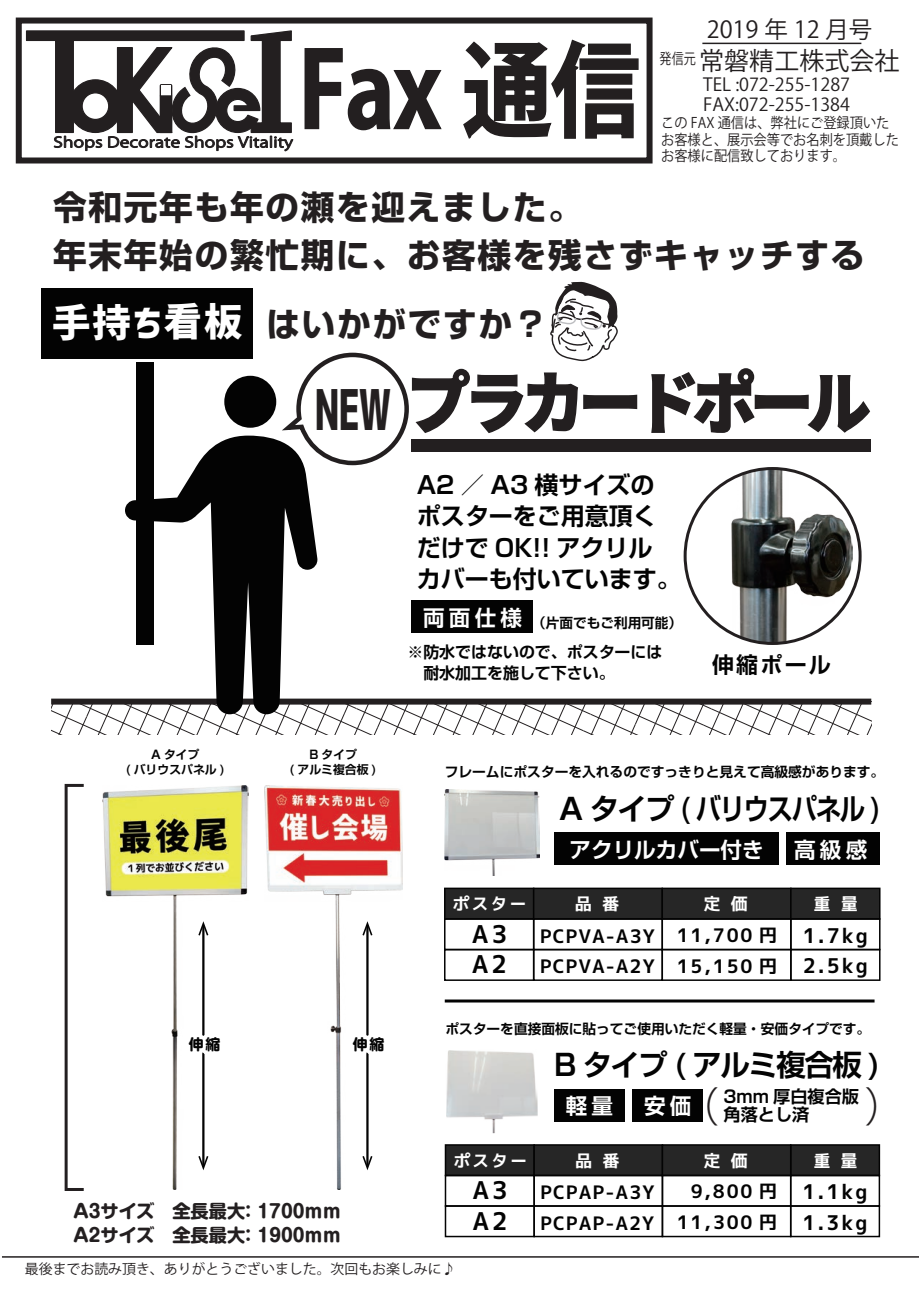
<style>
.page{position:relative;width:919px;height:1289px;background:#fff}
.page>*{position:absolute;margin:0;border:0;box-sizing:border-box;transform-origin:0 0}
.t1{font:700 103.5px "Koz Go Pr 6 N";color:#231f20;scale:.86 1}
.t2{font:900 67.2px "Noto Sans CJ Kjp";letter-spacing:-.1em;color:#231f20;scale:.95 1}
.t3{font:56.1px "Corporate Logo Bold";color:#231f20;scale:.65 1}
.t4{font:41.1px "Koz Go Pro";color:#231f20}
.t5{font:700 33.6px/48px "Shin Go Pro";letter-spacing:.05em;color:#231f20}
.t6{font:700 29.4px "Shin Go Pro De";letter-spacing:-.05em;color:#030303}
.t7{font:25.05px "Koz Go Pro";color:#231f20}
.t8{font:24.45px "mplus 2 c bold";letter-spacing:.1em;color:#030303}
.t9{font:700 24px/31.5px "Shin Go Pro De";color:#030303}
.t10{font:23.4px "Koz Go Pro";color:#231f20}
.t11{font:700 22.05px "Shin Go Pro De";letter-spacing:.1em;color:#030303}
.t12{font:700 21.6px "Shin Go Pro De";color:#fff}
.t13{font:700 21.45px "Shin Go Pro De";letter-spacing:.2em;color:#fff}
.t14{font:20.25px/30.6px "mplus 1 c bold";letter-spacing:.1em;color:#030303}
.t15{font:18.6px "mplus 2 c bold";letter-spacing:.05em;color:#030303}
.t16{font:700 18.15px/23.7px "Shin M Go Pro";color:#231f20}
.t17{font:17.85px/19.4px "Koz Go Pro";color:#231f20}
.t18{font:17.25px "mplus 2 c bold";letter-spacing:.1em;color:#fff}
.t19{font:700 17.1px/17.7px "Shin Go Pro De";color:#030303}
.t20{font:700 15.9px/20.2px "Shin Go Pro De";color:#030303}
.t21{font:700 15px "Shin M Go Pro";color:#030303}
.t22{font:14.55px/16.5px "Koz Go Pro";color:#231f20;scale:.91 1}
.t23{font:13.95px "Koz Go Pro";color:#231f20}
.t24{font:700 13.8px "Shin Go Pro De";color:#030303}
.t25{font:700 13.65px "Shin Go Pro De";color:#030303}
.t26{font:700 11.85px/15.1px "Shin Go Pro De";color:#030303;text-align:center}
.s1{font-family:"Corporate Logo Bold";font-weight:400;font-size:38.55px;color:#fff}
</style>
<div class="page">
<div style="left:16px;top:18px;width:636px;height:145px;border:6px solid #231f20"></div>
<svg style="left:304px;top:48px;width:138px;height:83px"></svg>
<svg style="left:463px;top:39px;width:176px;height:100px"></svg>
<svg style="left:25px;top:30px;width:268px;height:121px"></svg>
<hr style="left:702px;top:43px;width:159px;height:1px;background:#231f20">
<div style="left:554px;top:1089px;width:70px;height:32px;background:#030303"></div>
<hr style="left:2px;top:1256px;width:916px;height:1px;background:#231f20">
<div style="left:51px;top:698px;width:820px;height:6px;background:#231f20"></div>
<img style="left:731px;top:468px;width:121px;height:175px">
<svg style="left:45px;top:281px;width:825px;height:185px"></svg>
<svg style="left:51px;top:701px;width:820px;height:33px"></svg>
<div style="left:411px;top:439px;width:460px;height:13px;background:#231f20"></div>
<img style="left:102px;top:785px;width:146px;height:399px">
<div style="left:65px;top:784px;width:20px;height:406px;border:3px solid #231f20"></div>
<svg style="left:62px;top:1184px;width:286px;height:74px"></svg>
<img style="left:444px;top:789px;width:95px;height:86px">
<img style="left:446px;top:1050px;width:92px;height:83px">
<div style="left:554px;top:832px;width:224px;height:33px;background:#030303"></div>
<div style="left:786px;top:832px;width:93px;height:33px;background:#030303"></div>
<hr style="left:444px;top:999px;width:430px;height:3px;background:#030303">
<div style="left:444px;top:887px;width:90px;height:32px;background:#262626;border:2px solid #030303"></div>
<div style="left:533px;top:887px;width:130px;height:32px;background:#262626;border:2px solid #030303"></div>
<div style="left:533px;top:918px;width:130px;height:32px;border:2px solid #030303"></div>
<div style="left:444px;top:918px;width:90px;height:32px;border:2px solid #030303"></div>
<div style="left:661px;top:887px;width:130px;height:32px;background:#262626;border:2px solid #030303"></div>
<div style="left:661px;top:918px;width:130px;height:32px;border:2px solid #030303"></div>
<div style="left:533px;top:948px;width:130px;height:32px;border:2px solid #030303"></div>
<div style="left:444px;top:948px;width:90px;height:32px;border:2px solid #030303"></div>
<div style="left:661px;top:948px;width:130px;height:32px;border:2px solid #030303"></div>
<div style="left:790px;top:887px;width:90px;height:32px;background:#262626;border:2px solid #030303"></div>
<div style="left:790px;top:918px;width:90px;height:32px;border:2px solid #030303"></div>
<div style="left:790px;top:948px;width:90px;height:32px;border:2px solid #030303"></div>
<div style="left:789px;top:1144px;width:91px;height:32px;background:#262626;border:2px solid #030303"></div>
<div style="left:789px;top:1174px;width:91px;height:32px;border:2px solid #030303"></div>
<div style="left:789px;top:1205px;width:91px;height:32px;border:2px solid #030303"></div>
<div style="left:411px;top:600px;width:121px;height:33px;background:#030303"></div>
<div style="left:632px;top:1089px;width:70px;height:32px;background:#030303"></div>
<div style="left:444px;top:1144px;width:91px;height:32px;background:#262626;border:2px solid #030303"></div>
<div style="left:533px;top:1144px;width:130px;height:32px;background:#262626;border:2px solid #030303"></div>
<div style="left:533px;top:1174px;width:130px;height:32px;border:2px solid #030303"></div>
<div style="left:444px;top:1174px;width:91px;height:32px;border:2px solid #030303"></div>
<div style="left:661px;top:1144px;width:130px;height:32px;background:#262626;border:2px solid #030303"></div>
<div style="left:661px;top:1174px;width:130px;height:32px;border:2px solid #030303"></div>
<div style="left:533px;top:1205px;width:130px;height:32px;border:2px solid #030303"></div>
<div style="left:444px;top:1205px;width:91px;height:32px;border:2px solid #030303"></div>
<div style="left:661px;top:1205px;width:130px;height:32px;border:2px solid #030303"></div>
<hr style="left:202px;top:925px;width:2px;height:240px;background:#030303">
<svg style="left:198px;top:921px;width:10px;height:14px"></svg>
<svg style="left:198px;top:1155px;width:10px;height:15px"></svg>
<svg style="left:179px;top:978px;width:60px;height:93px"></svg>
<svg style="left:125px;top:435px;width:193px;height:279px"></svg>
<img style="left:264px;top:785px;width:138px;height:404px">
<p class="t10" style="left:706px;top:15px;width:167px">2019 年 12 月号</p>
<p class="t17" style="left:703px;top:76px;width:148px">TEL :072-255-1287<br>FAX:072-255-1384</p>
<p class="t22" style="left:661px;top:115px;width:263px">この FAX 通信は、弊社にご登録頂いたお客様と、展示会等でお名刺を頂戴したお客様に配信致しております。</p>
<h1 class="t1" style="left:298px;top:32px;width:399px">Fax 通信</h1>
<h3 class="t7" style="left:659px;top:44px;width:241px"><sup>発信元</sup>常磐精工株式会社</h3>
<h3 class="t5" style="left:53px;top:179px;width:812px">令和元年も年の瀬を迎えました。<br>年末年始の繁忙期に、お客様を残さずキャッチする</h3>
<h3 class="t5" style="left:52px;top:296px;width:496px"><span class="s1">手持ち看板</span> はいかがですか？</h3>
<h3 class="t3" style="left:314px;top:371px;width:121px">NEW</h3>
<h2 class="t2" style="left:407px;top:365px;width:489px">プラカードポール</h2>
<p class="t9" style="left:416px;top:466px;width:266px">A2 ／ A3 横サイズのポスターをご用意頂くだけで OK!! アクリルカバーも付いています。</p>
<p class="t13" style="left:423px;top:600px;width:100px">両面仕様</p>
<p class="t25" style="left:532px;top:611px;width:151px">（片面でもご利用可能）</p>
<p class="t20" style="left:407px;top:640px;width:256px">※防水ではないので、ポスターには　耐水加工を施して下さい。</p>
<p class="t11" style="left:712px;top:646px;width:120px">伸縮ポール</p>
<p class="t26" style="left:125px;top:745px;width:101px">A タイプ<br>( バリウスパネル )</p>
<p class="t26" style="left:289px;top:745px;width:89px">B タイプ<br>( アルミ複合板 )</p>
<p class="t21" style="left:189px;top:1032px;width:33px">伸縮</p>
<p class="t21" style="left:353px;top:1032px;width:33px">伸縮</p>
<p class="t16" style="left:74px;top:1196px;width:269px">A3サイズ　全長最大： 1700mm<br>A２サイズ　全長最大： 1９00mm</p>
<p class="t24" style="left:444px;top:760px;width:441px">フレームにポスターを入れるのですっきりと見えて高級感があります。</p>
<h3 class="t6" style="left:559px;top:784px;width:323px">A タイプ ( バリウスパネル )</h3>
<p class="t18" style="left:452px;top:891px;width:76px">ポスター</p>
<p class="t12" style="left:569px;top:831px;width:195px">アクリルカバー付き</p>
<p class="t12" style="left:794px;top:831px;width:75px">高級感</p>
<p class="t18" style="left:575px;top:891px;width:46px">品 番</p>
<p class="t18" style="left:703px;top:891px;width:46px">定 価</p>
<p class="t18" style="left:813px;top:891px;width:46px">重 量</p>
<h3 class="t8" style="left:471px;top:916px;width:37px">A3</h3>
<p class="t15" style="left:539px;top:922px;width:239px">PCPVA-A3Y 11,700 円</p>
<h3 class="t8" style="left:472px;top:946px;width:37px">A2</h3>
<p class="t15" style="left:539px;top:953px;width:239px">PCPVA-A2Y 15,150 円</p>
<p class="t14" style="left:802px;top:919px;width:67px">1.7kg<br>2.5kg</p>
<p class="t25" style="left:445px;top:1017px;width:426px">ポスターを直接面板に貼ってご使用いただく軽量・安価タイプです。</p>
<h3 class="t6" style="left:554px;top:1040px;width:328px">B タイプ ( アルミ複合板 )</h3>
<p class="t13" style="left:565px;top:1088px;width:49px">軽量</p>
<h3 class="t4" style="left:679px;top:1080px;width:122px">（　　</h3>
<h3 class="t4" style="left:864px;top:1080px;width:42px">）</h3>
<p class="t18" style="left:813px;top:1147px;width:46px">重 量</p>
<p class="t19" style="left:723px;top:1085px;width:137px">3mm 厚白複合版角落とし済</p>
<p class="t13" style="left:644px;top:1088px;width:49px">安価</p>
<p class="t18" style="left:453px;top:1147px;width:75px">ポスター</p>
<p class="t18" style="left:575px;top:1147px;width:46px">品 番</p>
<p class="t18" style="left:703px;top:1147px;width:46px">定 価</p>
<h3 class="t8" style="left:472px;top:1172px;width:37px">A3</h3>
<p class="t15" style="left:540px;top:1178px;width:116px">PCPAP-A3Y</p>
<p class="t15" style="left:690px;top:1178px;width:88px">9,800 円</p>
<h3 class="t8" style="left:472px;top:1203px;width:36px">A2</h3>
<p class="t15" style="left:540px;top:1209px;width:239px">PCPAP-A2Y 11,300 円</p>
<p class="t14" style="left:802px;top:1176px;width:67px">1.1kg<br>1.3kg</p>
<p class="t23" style="left:25px;top:1259px;width:432px">最後までお読み頂き、ありがとうございました。次回もお楽しみに♪</p>
</div>
